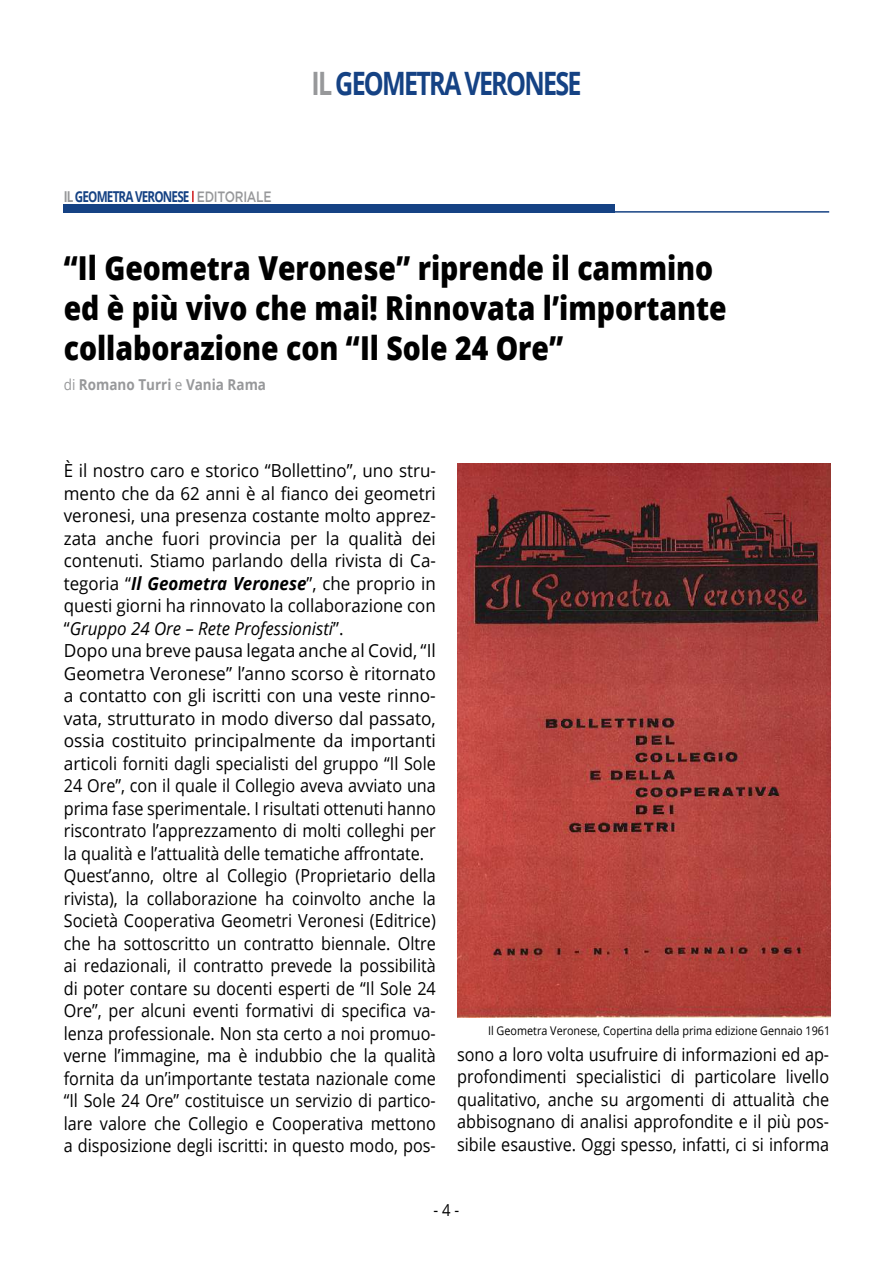
<style>
.page{position:relative;width:893px;height:1263px;background:#fff}
.page>*{position:absolute;margin:0;border:0;box-sizing:border-box;transform-origin:0 0}
.t1{font:800 33px/39.6px "Open Sans";color:#000;scale:.86 1}
.t2{font:700 32.25px "Open Sans";letter-spacing:-.07em;color:#154284;scale:.78 1}
.t3{font:18px/22.5px "Open Sans";color:#000;scale:.94 1}
.t4{font:18px/22.5px "Open Sans";color:#000;text-align:justify;scale:.9 1}
.t5{font:16.5px "Open Sans";color:#000;scale:.9 1}
.t6{font:700 15px "Open Sans";letter-spacing:-.07em;color:#154284;scale:.78 1}
.t7{font:700 15px "Open Sans";color:#97989a;scale:.9 1}
.t8{font:12px "Open Sans";color:#000;scale:.9 1}
.s1{color:#97989a}
.s2{font-family:"Gotham";font-weight:500;color:#97989a}
.s3{font-weight:400}
.s4{font-weight:700;font-style:italic}
.s5{font-style:italic}
</style>
<div class="page">
<div style="left:64px;top:204px;width:551px;height:9px;background:#154284"></div>
<hr style="left:64px;top:211px;width:765px;height:2px;background:#154284">
<svg style="left:192px;top:191px;width:2px;height:11px"></svg>
<img style="left:457px;top:463px;width:373px;height:554px">
<p class="t6" style="left:64px;top:186px;width:268px"><span class="s1">IL</span> GEOMETRA VERONESE <span class="s2">EDITORIALE</span></p>
<h2 class="t2" style="left:311px;top:60px;width:348px"><span class="s1">IL</span> GEOMETRA VERONESE</h2>
<h1 class="t1" style="left:64px;top:247px;width:772px">“Il Geometra Veronese” riprende il cammino ed è più vivo che mai! Rinnovata l’importante collaborazione con “Il Sole 24 Ore”</h1>
<p class="t7" style="left:64px;top:374px;width:226px"><span class="s3">di</span> Romano Turri <span class="s3">e</span> Vania Rama</p>
<p class="t3" style="left:64px;top:459px;width:397px">È il nostro caro e storico “Bollettino”, uno stru&shy;mento che da 62 anni è al fianco dei geometri veronesi, una presenza costante molto apprez&shy;zata anche fuori provincia per la qualità dei contenuti. Stiamo parlando della rivista di Ca&shy;tegoria “<span class="s4">Il Geometra Veronese</span>”, che proprio in questi giorni ha rinnovato la collaborazione con “<span class="s5">Gruppo 24 Ore – Rete Professionisti</span>”.<br>Dopo una breve pausa legata anche al Covid, “Il Geometra Veronese” l’anno scorso è ritornato a contatto con gli iscritti con una veste rinno&shy;vata, strutturato in modo diverso dal passato, ossia costituito principalmente da importanti articoli forniti dagli specialisti del gruppo “Il Sole 24 Ore”, con il quale il Collegio aveva avviato una prima fase sperimentale. I risultati ottenuti hanno riscontrato l’apprezzamento di molti colleghi per la qualità e l’attualità delle tematiche affrontate.<br>Quest’anno, oltre al Collegio (Proprietario della rivista), la collaborazione ha coinvolto anche la Società Cooperativa Geometri Veronesi (Editrice) che ha sottoscritto un contratto biennale. Oltre ai redazionali, il contratto prevede la possibilità di poter contare su docenti esperti de “Il Sole 24<br>Ore”, per alcuni eventi formativi di specifica va&shy;lenza professionale. Non sta certo a noi promuo&shy;verne l’immagine, ma è indubbio che la qualità fornita da un’importante testata nazionale come “Il Sole 24 Ore” costituisce un servizio di partico&shy;lare valore che Collegio e Cooperativa mettono a disposizione degli iscritti: in questo modo, pos-</p>
<p class="t8" style="left:488px;top:1022px;width:382px">Il Geometra Veronese, Copertina della prima edizione Gennaio 1961</p>
<p class="t4" style="left:457px;top:1043px;width:415px">sono a loro volta usufruire di informazioni ed ap&shy;profondimenti specialistici di particolare livello qualitativo, anche su argomenti di attualità che abbisognano di analisi approfondite e il più pos&shy;sibile esaustive. Oggi spesso, infatti, ci si informa</p>
<p class="t5" style="left:434px;top:1199px;width:30px">- 4 -</p>
</div>
